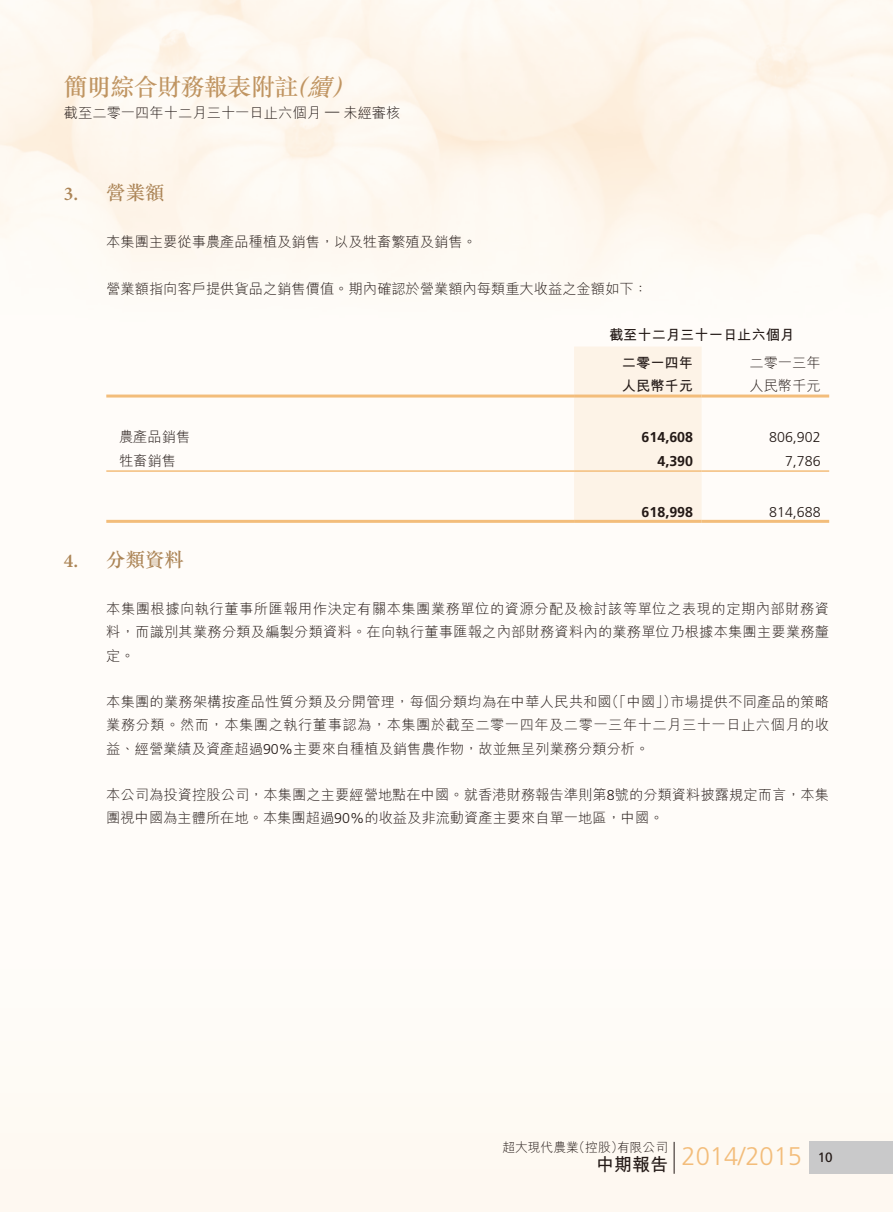
<style>
.page{position:relative;width:893px;height:1212px;background:#fff}
.page>*{position:absolute;margin:0;border:0;box-sizing:border-box;transform-origin:0 0}
.t1{font:300 25.5px "Frutiger LT Std";color:#f3bd7b}
.t2{font:24px "M Sung HK Medium E Ten B5 H";letter-spacing:-.025em;color:#c09562}
.t3{font:19.5px "M Sung HK Medium E Ten B5 H";color:#ac8557}
.t4{font:18px "M Hei HK Bold E Ten B5 H";color:#231916}
.t5{font:14.25px/23.2px "M Hei HK Light E Ten B5 H";color:#231916;text-align:justify}
.t6{font:14.25px/27.5px "M Hei HK Bold E Ten B5 H";color:#231916}
.t7{font:700 14.25px "Frutiger LT Std";color:#231916}
.t8{font:300 14.25px "Frutiger LT Std";color:#231916}
.t9{font:12.75px "M Hei HK Light E Ten B5 H";color:#231916}
.s1{font-style:italic}
.s2{font-family:"Frutiger LT Std";font-weight:300}
.s3{font-family:"Minion Pro";font-weight:600}
.s4{font-weight:400;font-size:13.5px;color:#231916}
</style>
<div class="page">
<hr style="left:674px;top:1142px;width:1px;height:32px;background:#231916">
<div style="left:809px;top:1141px;width:84px;height:33px;background:#c9c9ca"></div>
<div style="left:574px;top:346px;width:128px;height:174px;background:#fdf3e7"></div>
<hr style="left:106px;top:394px;width:468px;height:3px;background:#f3bd7b">
<hr style="left:574px;top:394px;width:128px;height:3px;background:#f3bd7b">
<hr style="left:702px;top:394px;width:127px;height:3px;background:#f3bd7b">
<hr style="left:106px;top:470px;width:468px;height:2px;background:#f3bd7b">
<hr style="left:574px;top:470px;width:128px;height:2px;background:#f3bd7b">
<hr style="left:702px;top:470px;width:127px;height:2px;background:#f3bd7b">
<hr style="left:106px;top:520px;width:468px;height:3px;background:#f3bd7b">
<hr style="left:574px;top:520px;width:128px;height:3px;background:#f3bd7b">
<hr style="left:702px;top:520px;width:127px;height:3px;background:#f3bd7b">
<h2 class="t2" style="left:64px;top:78px;width:298px">簡明綜合財務報表附註<span class="s1">（續）</span></h2>
<p class="t5" style="left:64px;top:103px;width:338px">截至二零一四年十二月三十一日止六個月 <span class="s2">—</span> 未經審核</p>
<h3 class="t3" style="left:64px;top:186px;width:103px"><span class="s3">3.</span> 營業額</h3>
<p class="t5" style="left:106px;top:232px;width:372px">本集團主要從事農產品種植及銷售，以及牲畜繁殖及銷售。</p>
<p class="t5" style="left:106px;top:279px;width:543px">營業額指向客戶提供貨品之銷售價值。期內確認於營業額內每類重大收益之金額如下：</p>
<p class="t6" style="left:622px;top:323px;width:174px;text-indent:-13px">截至十二月三十一日止六個月二零一四年</p>
<p class="t5" style="left:749px;top:353px;width:73px">二零一三年</p>
<p class="t6" style="left:622px;top:374px;width:73px">人民幣千元</p>
<p class="t5" style="left:749px;top:376px;width:73px">人民幣千元</p>
<p class="t5" style="left:119px;top:427px;width:73px">農產品銷售</p>
<p class="t7" style="left:642px;top:430px;width:53px">614,608</p>
<p class="t8" style="left:769px;top:430px;width:53px">806,902</p>
<p class="t5" style="left:119px;top:450px;width:58px">牲畜銷售</p>
<p class="t7" style="left:657px;top:454px;width:37px">4,390</p>
<p class="t8" style="left:785px;top:454px;width:37px">7,786</p>
<p class="t7" style="left:642px;top:505px;width:53px">618,998</p>
<p class="t8" style="left:769px;top:505px;width:53px">814,688</p>
<h3 class="t3" style="left:64px;top:552px;width:122px"><span class="s3">4.</span> 分類資料</h3>
<p class="t5" style="left:106px;top:599px;width:724px">本集團根據向執行董事所匯報用作決定有關本集團業務單位的資源分配及檢討該等單位之表現的定期內部財務資料，而識別其業務分類及編製分類資料。在向執行董事匯報之內部財務資料內的業務單位乃根據本集團主要業務釐定。</p>
<p class="t5" style="left:106px;top:692px;width:724px">本集團的業務架構按產品性質分類及分開管理，每個分類均為在中華人民共和國（「中國」）市場提供不同產品的策略業務分類。然而，本集團之執行董事認為，本集團於截至二零一四年及二零一三年十二月三十一日止六個月的收益、經營業績及資產超過<span class="s2">90%</span>主要來自種植及銷售農作物，故並無呈列業務分類分析。</p>
<p class="t5" style="left:106px;top:785px;width:724px">本公司為投資控股公司，本集團之主要經營地點在中國。就香港財務報告準則第<span class="s2">8</span>號的分類資料披露規定而言，本集團視中國為主體所在地。本集團超過<span class="s2">90%</span>的收益及非流動資產主要來自單一地區，中國。</p>
<p class="t9" style="left:502px;top:1142px;width:167px">超大現代農業（控股）有限公司</p>
<p class="t4" style="left:596px;top:1158px;width:74px">中期報告</p>
<h1 class="t1" style="left:682px;top:1144px;width:153px">2014/2015 <span class="s4">10</span></h1>
</div>
